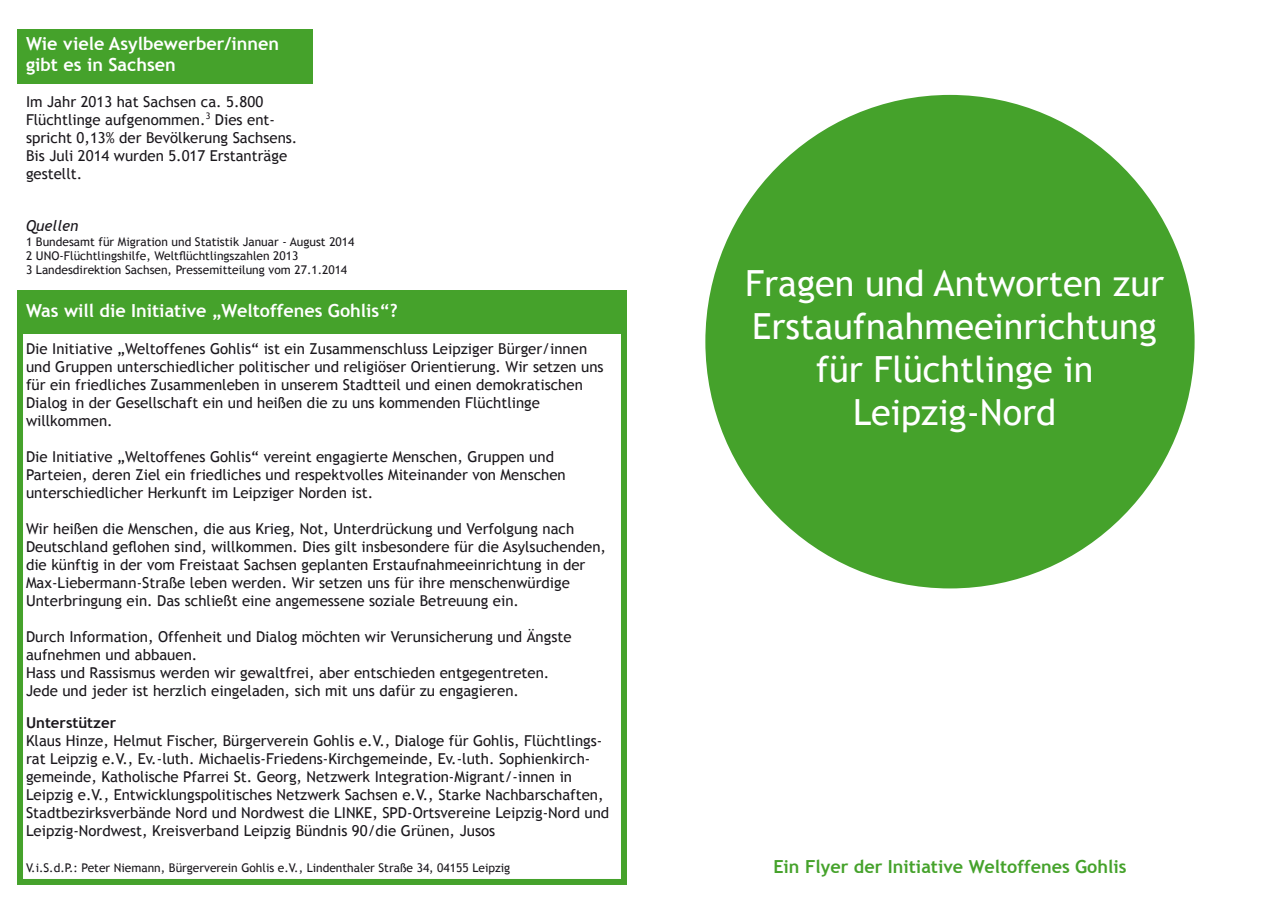
<style>
.page{position:relative;width:1272px;height:902px;background:#fff}
.page>*{position:absolute;margin:0;border:0;box-sizing:border-box;transform-origin:0 0}
.t1{font:36px/43.2px "Trebuchet MS";color:#fff;text-align:center}
.t2{font:700 18px/21.6px "Trebuchet MS";color:#fff}
.t3{font:700 18px "Trebuchet MS";color:#45a22b}
.t4{font:15px/18px "Trebuchet MS";color:#1a171c}
.t5{font:700 15px "Trebuchet MS";color:#1a171c}
.t6{font:italic 15px "Trebuchet MS";color:#1a171c}
.t7{font:12px/14.4px "Trebuchet MS";color:#1a171c}
</style>
<div class="page">
<div style="left:17px;top:290px;width:610px;height:594px;border:6px solid #45a22b"></div>
<div style="left:17px;top:290px;width:610px;height:44px;background:#45a22b"></div>
<div style="left:17px;top:30px;width:296px;height:54px;background:#45a22b"></div>
<div style="left:705px;top:95px;width:489px;height:493px;background:#45a22b;border-radius:50%"></div>
<p class="t2" style="left:26px;top:32px;width:255px">Wie viele Asylbewerber/innen gibt es in Sachsen</p>
<p class="t4" style="left:26px;top:93px;width:273px">Im Jahr 2013 hat Sachsen ca. 5.800<br>Flüchtlinge aufgenommen.<sup>3</sup> Dies ent&shy;spricht 0,13% der Bevölkerung Sachsens.<br>Bis Juli 2014 wurden 5.017 Erstanträge gestellt.</p>
<p class="t6" style="left:26px;top:217px;width:54px">Quellen</p>
<p class="t7" style="left:26px;top:234px;width:330px">1 Bundesamt für Migration und Statistik Januar - August 2014<br>2 UNO-Flüchtlingshilfe, Weltflüchtlingszahlen 2013<br>3 Landesdirektion Sachsen, Pressemitteilung vom 27.1.2014</p>
<p class="t2" style="left:26px;top:300px;width:373px">Was will die Initiative „Weltoffenes Gohlis“?</p>
<p class="t4" style="left:26px;top:339px;width:579px">Die Initiative „Weltoffenes Gohlis“ ist ein Zusammenschluss Leipziger Bürger/innen und Gruppen unterschiedlicher politischer und religiöser Orientierung. Wir setzen uns für ein friedliches Zusammenleben in unserem Stadtteil und einen demokratischen Dialog in der Gesellschaft ein und heißen die zu uns kommenden Flüchtlinge willkommen.</p>
<p class="t4" style="left:26px;top:447px;width:541px">Die Initiative „Weltoffenes Gohlis“ vereint engagierte Menschen, Gruppen und<br>Parteien, deren Ziel ein friedliches und respektvolles Miteinander von Menschen unterschiedlicher Herkunft im Leipziger Norden ist.</p>
<p class="t4" style="left:26px;top:519px;width:581px">Wir heißen die Menschen, die aus Krieg, Not, Unterdrückung und Verfolgung nach Deutschland geflohen sind, willkommen. Dies gilt insbesondere für die Asylsuchenden, die künftig in der vom Freistaat Sachsen geplanten Erstaufnahmeeinrichtung in der Max-Liebermann-Straße leben werden. Wir setzen uns für ihre menschenwürdige Unterbringung ein. Das schließt eine angemessene soziale Betreuung ein.</p>
<p class="t4" style="left:26px;top:627px;width:547px">Durch Information, Offenheit und Dialog möchten wir Verunsicherung und Ängste aufnehmen und abbauen.<br>Hass und Rassismus werden wir gewaltfrei, aber entschieden entgegentreten.<br>Jede und jeder ist herzlich eingeladen, sich mit uns dafür zu engagieren.</p>
<p class="t5" style="left:26px;top:713px;width:92px">Unterstützer</p>
<p class="t4" style="left:26px;top:731px;width:584px">Klaus Hinze, Helmut Fischer, Bürgerverein Gohlis e.V., Dialoge für Gohlis, Flüchtlings&shy;rat Leipzig e.V., Ev.-luth. Michaelis-Friedens-Kirchgemeinde, Ev.-luth. Sophienkirch&shy;gemeinde, Katholische Pfarrei St. Georg, Netzwerk Integration-Migrant/-innen in Leipzig e.V., Entwicklungspolitisches Netzwerk Sachsen e.V., Starke Nachbarschaften, Stadtbezirksverbände Nord und Nordwest die LINKE, SPD-Ortsvereine Leipzig-Nord und Leipzig-Nordwest, Kreisverband Leipzig Bündnis 90/die Grünen, Jusos</p>
<p class="t7" style="left:26px;top:860px;width:486px">V.i.S.d.P.: Peter Niemann, Bürgerverein Gohlis e.V., Lindenthaler Straße 34, 04155 Leipzig</p>
<h1 class="t1" style="left:745px;top:262px;width:420px">Fragen und Antworten zur<br>Erstaufnahmeeinrichtung für Flüchtlinge in<br>Leipzig-Nord</h1>
<p class="t3" style="left:773px;top:855px;width:355px">Ein Flyer der Initiative Weltoffenes Gohlis</p>
</div>
